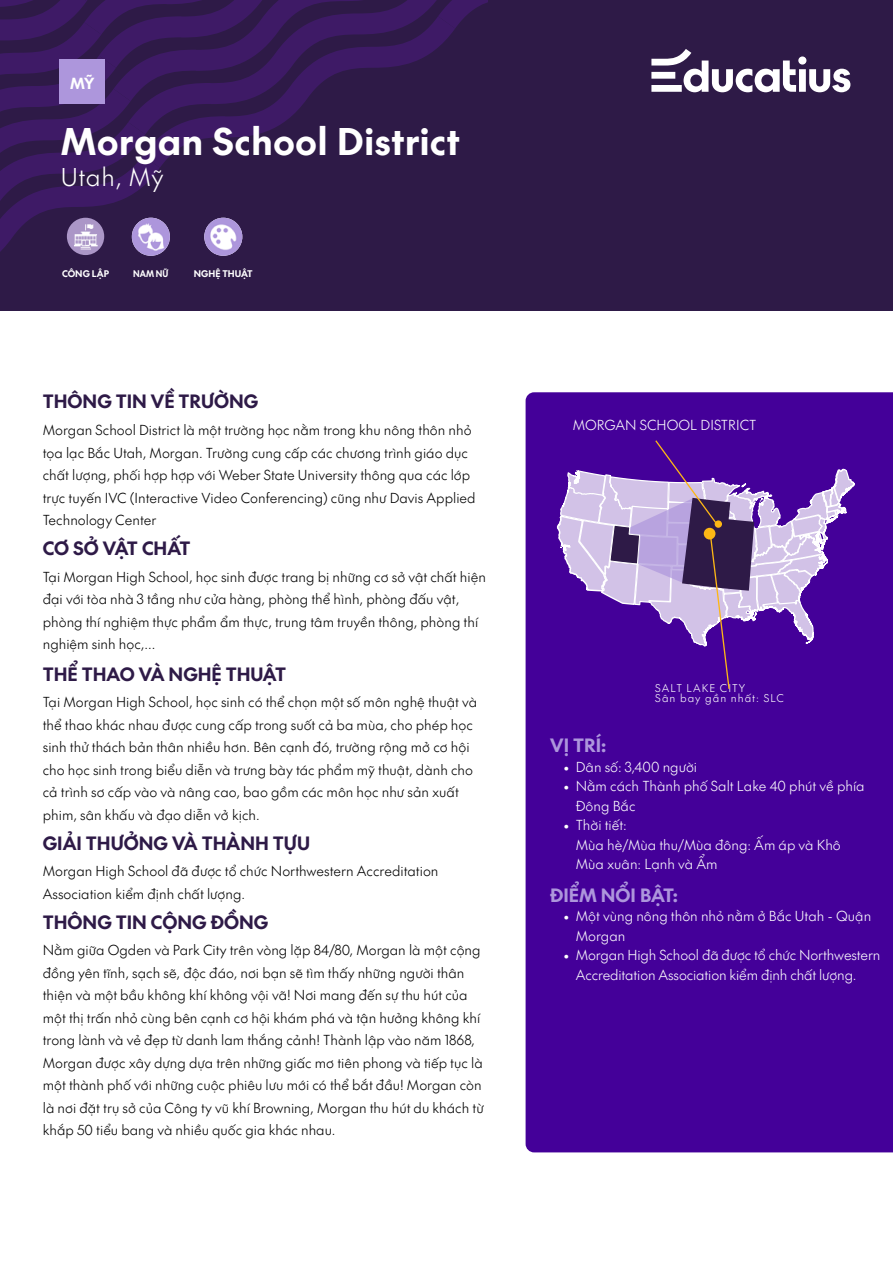
<style>
.page{position:relative;width:893px;height:1263px;background:#fff}
.page>*{position:absolute;margin:0;border:0;box-sizing:border-box;transform-origin:0 0}
.t1{font:36px "SVN The Future Bold";letter-spacing:.02em;color:#fff}
.t2{font:24px "SVN The Future Light";letter-spacing:.025em;color:#fff}
.t3{font:18px "SVN The Future Bold";color:#2e1a47}
.t4{font:18px "SVN The Future Bold";color:#ad96dc}
.t5{font:15px "SVN The Future Bold";color:#fff}
.t6{font:13.5px/22.5px "SVN The Future Light";color:#000}
.t7{font:13.5px/19.5px "SVN The Future Light";color:#fff}
.t8{font:10.5px/10.8px "SVN The Future Light";letter-spacing:.1em;color:#fff}
.t9{font:9px "SVN The Future Bold";color:#fff}
.t10{font:9px "SVN The Future Bold";color:#fff;scale:.9 1}
</style>
<div class="page">
<div style="left:0;top:0;width:893px;height:310px;background:#2e1a47"></div>
<svg style="left:0;top:0;width:487px;height:256px"></svg>
<img style="left:132px;top:218px;width:38px;height:38px;border-radius:19px">
<div style="left:60px;top:60px;width:45px;height:44px;background:#ad96dc"></div>
<div style="left:526px;top:392px;width:367px;height:760px;background:#409"></div>
<svg style="left:651px;top:49px;width:199px;height:43px"></svg>
<img style="left:67px;top:218px;width:37px;height:37px;border-radius:19px">
<img style="left:204px;top:218px;width:38px;height:38px;border-radius:19px">
<svg style="left:556px;top:439px;width:300px;height:251px"></svg>
<p class="t5" style="left:70px;top:71px;width:26px">MỸ</p>
<h1 class="t1" style="left:61px;top:112px;width:400px">Morgan School District</h1>
<h2 class="t2" style="left:61px;top:159px;width:104px">Utah, Mỹ</h2>
<p class="t9" style="left:62px;top:267px;width:48px">CÔNG LẬP</p>
<p class="t10" style="left:133px;top:267px;width:41px">NAM NỮ</p>
<p class="t9" style="left:194px;top:267px;width:60px">NGHỆ THUẬT</p>
<h3 class="t3" style="left:43px;top:387px;width:217px">THÔNG TIN VỀ TRƯỜNG</h3>
<p class="t6" style="left:43px;top:418px;width:434px">Morgan School District là một trường học nằm trong khu nông thôn nhỏ tọa lạc Bắc Utah, Morgan. Trường cung cấp các chương trình giáo dục chất lượng, phối hợp hợp với Weber State University thông qua các lớp trực tuyến IVC (Interactive Video Conferencing) cũng như Davis Applied Technology Center</p>
<h3 class="t3" style="left:43px;top:534px;width:149px">CƠ SỞ VẬT CHẤT</h3>
<p class="t6" style="left:43px;top:565px;width:445px">Tại Morgan High School, học sinh được trang bị những cơ sở vật chất hiện đại với tòa nhà 3 tầng như cửa hàng, phòng thể hình, phòng đấu vật, phòng thí nghiệm thực phẩm ẩm thực, trung tâm truyền thông, phòng thí nghiệm sinh học,...</p>
<h3 class="t3" style="left:43px;top:659px;width:245px">THỂ THAO VÀ NGHỆ THUẬT</h3>
<p class="t6" style="left:43px;top:690px;width:436px">Tại Morgan High School, học sinh có thể chọn một số môn nghệ thuật và thể thao khác nhau được cung cấp trong suốt cả ba mùa, cho phép học sinh thử thách bản thân nhiều hơn. Bên cạnh đó, trường rộng mở cơ hội cho học sinh trong biểu diễn và trưng bày tác phẩm mỹ thuật, dành cho cả trình sơ cấp vào và nâng cao, bao gồm các môn học như sản xuất phim, sân khấu và đạo diễn vở kịch.</p>
<h3 class="t3" style="left:43px;top:828px;width:269px">GIẢI THƯỞNG VÀ THÀNH TỰU</h3>
<p class="t6" style="left:43px;top:859px;width:397px">Morgan High School đã được tổ chức Northwestern Accreditation<br>Association kiểm định chất lượng.</p>
<h3 class="t3" style="left:43px;top:907px;width:227px">THÔNG TIN CỘNG ĐỒNG</h3>
<p class="t6" style="left:43px;top:938px;width:442px">Nằm giữa Ogden và Park City trên vòng lặp 84/80, Morgan là một cộng đồng yên tĩnh, sạch sẽ, độc đáo, nơi bạn sẽ tìm thấy những người thân thiện và một bầu không khí không vội vã! Nơi mang đến sự thu hút của một thị trấn nhỏ cùng bên cạnh cơ hội khám phá và tận hưởng không khí trong lành và vẻ đẹp từ danh lam thắng cảnh! Thành lập vào năm 1868, Morgan được xây dựng dựa trên những giấc mơ tiên phong và tiếp tục là một thành phố với những cuộc phiêu lưu mới có thể bắt đầu! Morgan còn là nơi đặt trụ sở của Công ty vũ khí Browning, Morgan thu hút du khách từ khắp 50 tiểu bang và nhiều quốc gia khác nhau.</p>
<p class="t7" style="left:573px;top:415px;width:185px">MORGAN SCHOOL DISTRICT</p>
<p class="t8" style="left:655px;top:682px;width:130px">SALT LAKE CITY<br>Sân bay gần nhất: SLC</p>
<h3 class="t4" style="left:550px;top:731px;width:58px">VỊ TRÍ:</h3>
<p class="t7" style="left:563px;top:756px;width:136px">• Dân số: 3,400 người</p>
<p class="t7" style="left:576px;top:776px;width:290px;text-indent:-13px">• Nằm cách Thành phố Salt Lake 40 phút về phía<br>Đông Bắc</p>
<p class="t7" style="left:576px;top:815px;width:267px;text-indent:-13px">• Thời tiết:<br>Mùa hè/Mùa thu/Mùa đông: Ấm áp và Khô<br>Mùa xuân: Lạnh và Ẩm</p>
<h3 class="t4" style="left:550px;top:880px;width:129px">ĐIỂM NỔI BẬT:</h3>
<p class="t7" style="left:576px;top:905px;width:297px;text-indent:-13px">• Một vùng nông thôn nhỏ nằm ở Bắc Utah - Quận<br>Morgan</p>
<p class="t7" style="left:576px;top:944px;width:306px;text-indent:-13px">• Morgan High School đã được tổ chức Northwestern<br>Accreditation Association kiểm định chất lượng.</p>
</div>
